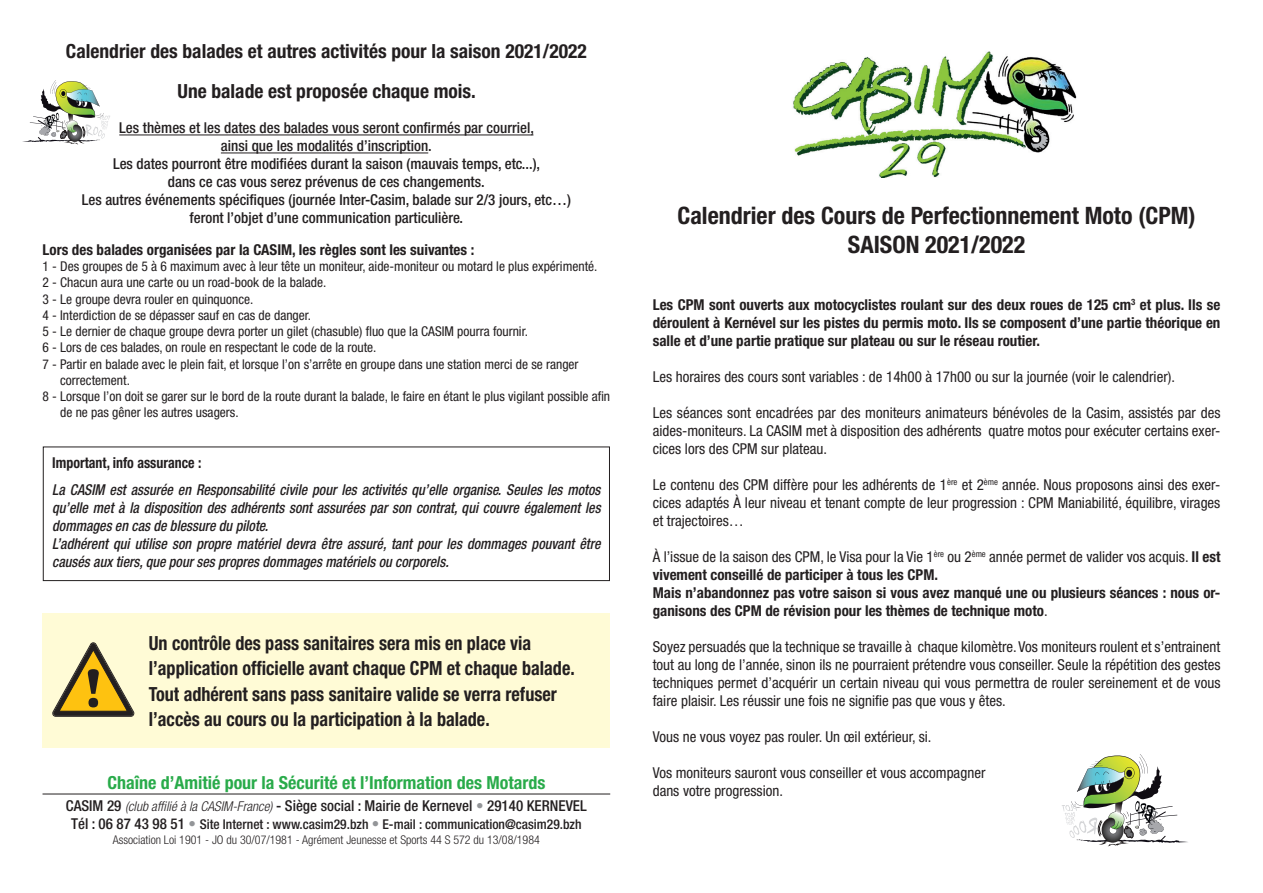
<style>
.page{position:relative;width:1263px;height:893px;background:#fff}
.page>*{position:absolute;margin:0;border:0;box-sizing:border-box;transform-origin:0 0}
.t1{font:700 condensed 24px "Helvetica Neue";color:#231f20}
.t2{font:700 condensed 19.5px "Helvetica Neue";color:#231f20;scale:.93 1}
.t3{font:700 condensed 19.5px "Helvetica Neue";color:#231f20}
.t4{font:700 condensed 18px "Helvetica Neue";color:#29ab4a}
.t5{font:condensed 15px/18px "Helvetica Neue";color:#231f20;text-align:justify}
.t6{font:700 condensed 15px/18px "Helvetica Neue";color:#231f20;text-align:justify}
.t7{font:500 condensed 15px "Helvetica Neue";color:#231f20}
.t8{font:italic 500 condensed 15px/18px "Helvetica Neue";color:#231f20;text-align:justify;scale:.93 1}
.t9{font:700 condensed 15px "Helvetica Neue";color:#231f20;scale:.93 1}
.t10{font:condensed 13.5px/16.2px "Helvetica Neue";color:#231f20}
.t11{font:500 condensed 13.5px "Helvetica Neue";color:#231f20}
.t12{font:300 condensed 12px "Helvetica Neue";color:#231f20}
.s1{font-weight:300;font-style:italic;font-size:13.5px}
.s2{color:#939598}
.s3{font-size:15px}
.s4{font-size:15px;color:#939598}
.s5{font-weight:700}
.s6{font-weight:400}
</style>
<div class="page">
<div style="left:43px;top:613px;width:567px;height:135px;background:#fffbd6"></div>
<img style="left:793px;top:51px;width:284px;height:126px">
<hr style="left:119px;top:135px;width:414px;height:1px;background:#231f20">
<hr style="left:221px;top:153px;width:207px;height:1px;background:#231f20">
<div style="left:43px;top:446px;width:567px;height:135px;border:1px solid #231f20"></div>
<hr style="left:43px;top:794px;width:567px;height:1px;background:#231f20">
<svg style="left:1062px;top:754px;width:126px;height:92px"></svg>
<svg style="left:22px;top:80px;width:88px;height:64px"></svg>
<svg style="left:52px;top:642px;width:82px;height:75px"></svg>
<p class="t3" style="left:66px;top:39px;width:522px">Calendrier des balades et autres activités pour la saison 2021/2022</p>
<p class="t3" style="left:178px;top:79px;width:300px">Une balade est proposée chaque mois.</p>
<p class="t7" style="left:119px;top:119px;width:416px">Les thèmes et les dates des balades vous seront confirmés par courriel,</p>
<p class="t7" style="left:221px;top:137px;width:212px">ainsi que les modalités d’inscription.</p>
<p class="t7" style="left:113px;top:155px;width:429px">Les dates pourront être modifiées durant la saison (mauvais temps, etc...),</p>
<p class="t7" style="left:168px;top:173px;width:318px">dans ce cas vous serez prévenus de ces changements.</p>
<p class="t7" style="left:82px;top:191px;width:491px">Les autres événements spécifiques (journée Inter-Casim, balade sur 2/3 jours, etc…)</p>
<p class="t7" style="left:190px;top:209px;width:275px">feront l’objet d’une communication particulière.</p>
<p class="t6" style="left:43px;top:241px;width:433px">Lors des balades organisées par la CASIM, les règles sont les suivantes :</p>
<p class="t10" style="left:43px;top:258px;width:556px">1 - Des groupes de 5 à 6 maximum avec à leur tête un moniteur, aide-moniteur ou motard le plus expérimenté.</p>
<p class="t10" style="left:43px;top:275px;width:285px">2 - Chacun aura une carte ou un road-book de la balade.</p>
<p class="t10" style="left:43px;top:291px;width:212px">3 - Le groupe devra rouler en quinquonce.</p>
<p class="t10" style="left:43px;top:307px;width:270px">4 - Interdiction de se dépasser sauf en cas de danger.</p>
<p class="t10" style="left:43px;top:323px;width:487px">5 - Le dernier de chaque groupe devra porter un gilet (chasuble) fluo que la CASIM pourra fournir.</p>
<p class="t10" style="left:43px;top:339px;width:335px">6 - Lors de ces balades, on roule en respectant le code de la route.</p>
<p class="t10" style="left:60px;top:356px;width:520px;text-indent:-18px">7 - Partir en balade avec le plein fait, et lorsque l’on s’arrête en groupe dans une station merci de se ranger correctement.</p>
<p class="t10" style="left:60px;top:388px;width:551px;text-indent:-18px">8 - Lorsque l’on doit se garer sur le bord de la route durant la balade, le faire en étant le plus vigilant possible afin de ne pas gêner les autres usagers.</p>
<p class="t9" style="left:52px;top:453px;width:162px">Important, info assurance :</p>
<p class="t8" style="left:52px;top:480px;width:591px">La CASIM est assurée en Responsabilité civile pour les activités qu’elle organise. Seules les motos qu’elle met à la disposition des adhérents sont assurées par son contrat, qui couvre également les dommages en cas de blessure du pilote.</p>
<p class="t8" style="left:52px;top:534px;width:591px">L’adhérent qui utilise son propre matériel devra être assuré, tant pour les dommages pouvant être causés aux tiers, que pour ses propres dommages matériels ou corporels.</p>
<p class="t2" style="left:149px;top:631px;width:413px">Un contrôle des pass sanitaires sera mis en place via</p>
<p class="t2" style="left:149px;top:656px;width:459px">l’application officielle avant chaque CPM et chaque balade.</p>
<p class="t2" style="left:149px;top:682px;width:440px">Tout adhérent sans pass sanitaire valide se verra refuser</p>
<p class="t2" style="left:149px;top:707px;width:368px">l’accès au cours ou la participation à la balade.</p>
<p class="t4" style="left:107px;top:771px;width:439px">Chaîne d’Amitié pour la Sécurité et l’Information des Motards</p>
<p class="t7" style="left:66px;top:797px;width:522px">CASIM 29 <span class="s1">(club affilié à la CASIM-France)</span> - Siège social : Mairie de Kernevel <span class="s2">•</span> 29140 KERNEVEL</p>
<p class="t11" style="left:71px;top:816px;width:512px"><span class="s3">Tél : 06 87 43 98 51</span> <span class="s4">•</span> Site Internet : www.casim29.bzh <span class="s4">•</span> E-mail : communication@casim29.bzh</p>
<p class="t12" style="left:113px;top:833px;width:428px">Association Loi 1901 - JO du 30/07/1981 - Agrément Jeunesse et Sports 44 S 572 du 13/08/1984</p>
<p class="t1" style="left:677px;top:201px;width:520px">Calendrier des Cours de Perfectionnement Moto (CPM)</p>
<p class="t1" style="left:848px;top:230px;width:179px">SAISON 2021/2022</p>
<p class="t6" style="left:653px;top:296px;width:569px">Les CPM sont ouverts aux motocyclistes roulant sur des deux roues de 125 cm<sup>3</sup> et plus. Ils se déroulent à Kernével sur les pistes du permis moto. Ils se composent d’une partie théorique en salle et d’une partie pratique sur plateau ou sur le réseau routier.</p>
<p class="t5" style="left:653px;top:368px;width:524px">Les horaires des cours sont variables : de 14h00 à 17h00 ou sur la journée (voir le calendrier).</p>
<p class="t5" style="left:653px;top:404px;width:569px">Les séances sont encadrées par des moniteurs animateurs bénévoles de la Casim, assistés par des aides-moniteurs. La CASIM met à disposition des adhérents quatre motos pour exécuter certains exer&shy;cices lors des CPM sur plateau.</p>
<p class="t5" style="left:653px;top:476px;width:569px">Le contenu des CPM diffère pour les adhérents de 1<sup>ère</sup> et 2<sup>ème</sup> année. Nous proposons ainsi des exer&shy;cices adaptés À leur niveau et tenant compte de leur progression : CPM Maniabilité, équilibre, virages et trajectoires…</p>
<p class="t5" style="left:653px;top:548px;width:569px">À l’issue de la saison des CPM, le Visa pour la Vie 1<sup>ère</sup> ou 2<sup>ème</sup> année permet de valider vos acquis. <span class="s5">Il est vivement conseillé de participer à tous les CPM.</span></p>
<p class="t6" style="left:653px;top:584px;width:569px">Mais n’abandonnez pas votre saison si vous avez manqué une ou plusieurs séances : nous or&shy;ganisons des CPM de révision pour les thèmes de technique moto<span class="s6">.</span></p>
<p class="t5" style="left:653px;top:638px;width:569px">Soyez persuadés que la technique se travaille à chaque kilomètre. Vos moniteurs roulent et s’entrainent tout au long de l’année, sinon ils ne pourraient prétendre vous conseiller. Seule la répétition des gestes techniques permet d’acquérir un certain niveau qui vous permettra de rouler sereinement et de vous faire plaisir. Les réussir une fois ne signifie pas que vous y êtes.</p>
<p class="t5" style="left:653px;top:728px;width:280px">Vous ne vous voyez pas rouler. Un œil extérieur, si.</p>
<p class="t5" style="left:653px;top:764px;width:334px">Vos moniteurs sauront vous conseiller et vous accompagner</p>
<p class="t5" style="left:653px;top:782px;width:132px">dans votre progression.</p>
</div>
